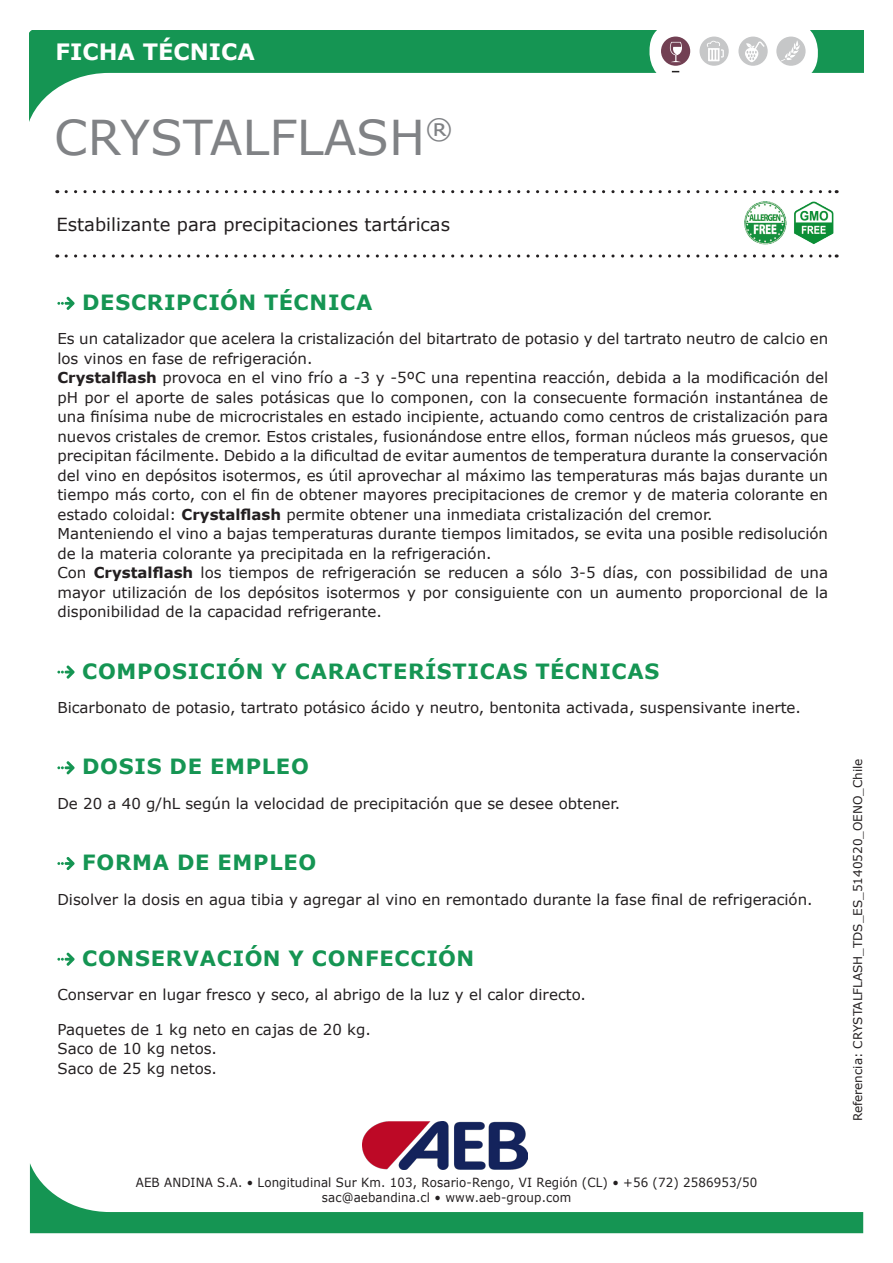
<style>
.page{position:relative;width:893px;height:1263px;background:#fff}
.page>*{position:absolute;margin:0;border:0;box-sizing:border-box;transform-origin:0 0}
.Famiglia{font:48px "Verdana";color:#808285}
.t1{font:700 22.5px "Verdana";color:#fff}
.testo_ok{font:700 21px "Verdana";letter-spacing:.035em;color:#159553}
.Benefici_prodotto{font:18px "Verdana";color:#231f20}
.testo_ok-2{font:15px/19.5px "Verdana";color:#231f20}
.t2{font:12.6px/15.1px "Verdana";letter-spacing:.01em;color:#231f20;text-align:center;scale:.94 1}
.Reference{font:12px "Verdana";color:#231f20}
.s1{font-weight:700}
</style>
<div class="page">
<img style="left:363px;top:1121px;width:164px;height:42px">
<svg style="left:30px;top:1163px;width:833px;height:70px"></svg>
<svg style="left:30px;top:30px;width:833px;height:89px"></svg>
<div style="left:651px;top:22px;width:167px;height:60px;background:#fff;border-radius:28px"></div>
<div style="left:776px;top:37px;width:30px;height:29px;background:#c6c7c8;border-radius:50%"></div>
<svg style="left:781px;top:41px;width:19px;height:20px"></svg>
<div style="left:738px;top:37px;width:30px;height:29px;background:#c6c7c8;border-radius:50%"></div>
<div style="left:661px;top:37px;width:29px;height:29px;background:#724053;border-radius:50%"></div>
<div style="left:699px;top:37px;width:30px;height:29px;background:#c6c7c8;border-radius:50%"></div>
<svg style="left:707px;top:41px;width:17px;height:20px"></svg>
<svg style="left:670px;top:42px;width:12px;height:20px"></svg>
<svg style="left:745px;top:41px;width:20px;height:21px"></svg>
<svg style="left:66px;top:190px;width:771px;height:3px"></svg>
<svg style="left:66px;top:254px;width:771px;height:4px"></svg>
<svg style="left:57px;top:297px;width:18px;height:13px"></svg>
<svg style="left:57px;top:665px;width:18px;height:14px"></svg>
<svg style="left:57px;top:761px;width:18px;height:13px"></svg>
<svg style="left:57px;top:857px;width:18px;height:13px"></svg>
<svg style="left:57px;top:953px;width:18px;height:13px"></svg>
<img style="left:744px;top:201px;width:90px;height:44px">
<h2 class="t1" style="left:56px;top:36px;width:201px">FICHA TÉCNICA</h2>
<p class="Famiglia" style="left:54px;top:104px;width:400px">CRYSTALFLASH<sup>®</sup></p>
<p class="Benefici_prodotto" style="left:56px;top:212px;width:395px">Estabilizante para precipitaciones tartáricas</p>
<p class="testo_ok" style="left:82px;top:287px;width:292px">DESCRIPCIÓN TÉCNICA</p>
<p class="testo_ok-2" style="left:57px;top:329px;width:772px">Es un catalizador que acelera la cristalización del bitartrato de potasio y del tartrato neutro de calcio en los vinos en fase de refrigeración.</p>
<p class="testo_ok-2" style="left:57px;top:368px;width:772px;text-align:justify"><span class="s1">Crystalflash</span> provoca en el vino frío a -3 y -5ºC una repentina reacción, debida a la modificación del pH por el aporte de sales potásicas que lo componen, con la consecuente formación instantánea de una finísima nube de microcristales en estado incipiente, actuando como centros de cristalización para nuevos cristales de cremor. Estos cristales, fusionándose entre ellos, forman núcleos más gruesos, que precipitan fácilmente. Debido a la dificultad de evitar aumentos de temperatura durante la conservación del vino en depósitos isotermos, es útil aprovechar al máximo las temperaturas más bajas durante un tiempo más corto, con el fin de obtener mayores precipitaciones de cremor y de materia colorante en estado coloidal: <span class="s1">Crystalflash</span> permite obtener una inmediata cristalización del cremor.</p>
<p class="testo_ok-2" style="left:57px;top:524px;width:772px">Manteniendo el vino a bajas temperaturas durante tiempos limitados, se evita una posible redisolución de la materia colorante ya precipitada en la refrigeración.</p>
<p class="testo_ok-2" style="left:57px;top:563px;width:772px;text-align:justify">Con <span class="s1">Crystalflash</span> los tiempos de refrigeración se reducen a sólo 3-5 días, con possibilidad de una mayor utilización de los depósitos isotermos y por consiguiente con un aumento proporcional de la disponibilidad de la capacidad refrigerante.</p>
<p class="testo_ok" style="left:82px;top:656px;width:579px">COMPOSICIÓN Y CARACTERÍSTICAS TÉCNICAS</p>
<p class="testo_ok-2" style="left:57px;top:698px;width:745px">Bicarbonato de potasio, tartrato potásico ácido y neutro, bentonita activada, suspensivante inerte.</p>
<p class="testo_ok" style="left:82px;top:752px;width:228px">DOSIS DE EMPLEO</p>
<p class="testo_ok-2" style="left:57px;top:793px;width:564px">De 20 a 40 g/hL según la velocidad de precipitación que se desee obtener.</p>
<p class="testo_ok" style="left:82px;top:847px;width:236px">FORMA DE EMPLEO</p>
<p class="testo_ok-2" style="left:57px;top:889px;width:757px">Disolver la dosis en agua tibia y agregar al vino en remontado durante la fase final de refrigeración.</p>
<p class="testo_ok" style="left:82px;top:943px;width:394px">CONSERVACIÓN Y CONFECCIÓN</p>
<p class="testo_ok-2" style="left:57px;top:985px;width:530px">Conservar en lugar fresco y seco, al abrigo de la luz y el calor directo.</p>
<p class="testo_ok-2" style="left:57px;top:1019px;width:315px">Paquetes de 1 kg neto en cajas de 20 kg.</p>
<p class="testo_ok-2" style="left:57px;top:1039px;width:161px">Saco de 10 kg netos.</p>
<p class="testo_ok-2" style="left:57px;top:1058px;width:161px">Saco de 25 kg netos.</p>
<p class="t2" style="left:136px;top:1175px;width:663px">AEB ANDINA S.A. • Longitudinal Sur Km. 103, Rosario-Rengo, VI Región (CL) • +56 (72) 2586953/50 sac@aebandina.cl • www.aeb-group.com</p>
<p class="Reference" style="left:850px;top:1121px;width:364px;rotate:-90deg">Referencia: CRYSTALFLASH_TDS_ES_5140520_OENO_Chile</p>
</div>
